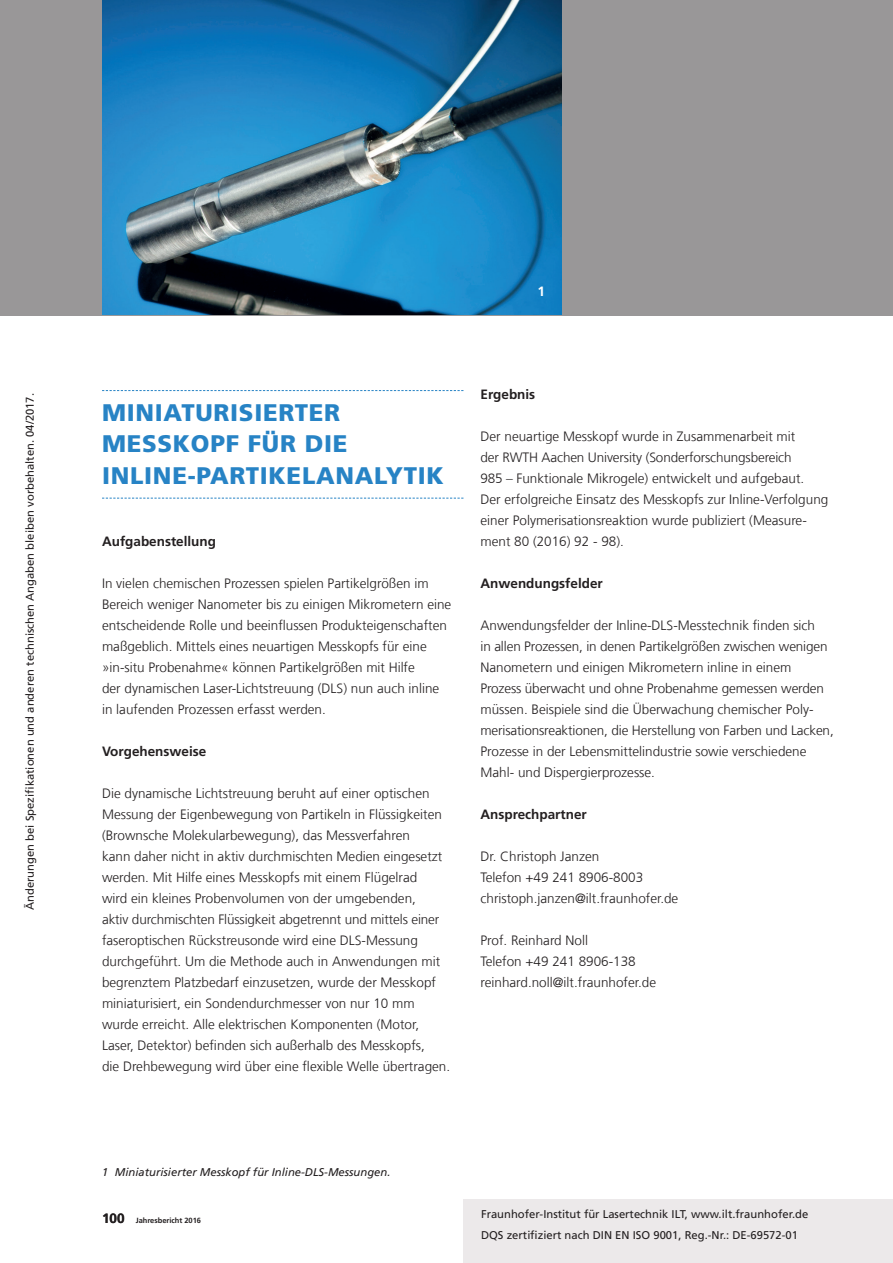
<style>
.page{position:relative;width:893px;height:1263px;background:#fff}
.page>*{position:absolute;margin:0;border:0;box-sizing:border-box;transform-origin:0 0}
.t1{font:900 24px/31.5px "Frutiger LT Com";letter-spacing:.03em;color:#2783c5}
.t2{font:300 13.5px/21px "Frutiger LT Com";color:#231f20}
.t3{font:700 13.5px "Frutiger LT Com";color:#231f20}
.t4{font:700 13.5px "Frutiger LT Com";color:#fff}
.t5{font:11.25px/21px "Frutiger LT Com";color:#231f20}
.t6{font:italic 11.25px "Frutiger LT Com";color:#231f20}
.t7{font:700 7.5px "Frutiger LT Com";color:#231f20}
.s1{font-size:13.5px}
</style>
<div class="page">
<div style="left:463px;top:1199px;width:430px;height:64px;background:#ece9ea"></div>
<div style="left:0;top:0;width:893px;height:315px;background:#999798"></div>
<svg style="left:102px;top:390px;width:361px;height:1px"></svg>
<svg style="left:102px;top:498px;width:361px;height:1px"></svg>
<img style="left:102px;top:0;width:459px;height:314px">
<p class="t5" style="left:20px;top:910px;width:518px;rotate:-90deg">Änderungen bei Spezifikationen und anderen technischen Angaben bleiben vorbehalten. 04/2017.</p>
<p class="t4" style="left:538px;top:284px;width:9px">1</p>
<h1 class="t1" style="left:102px;top:397px;width:343px">MINIATURISIERTER<br>MESSKOPF FÜR DIE<br>INLINE-PARTIKELANALYTIK</h1>
<p class="t3" style="left:102px;top:533px;width:116px">Aufgabenstellung</p>
<p class="t2" style="left:102px;top:573px;width:351px">In vielen chemischen Prozessen spielen Partikelgrößen im Bereich weniger Nanometer bis zu einigen Mikrometern eine entscheidende Rolle und beeinflussen Produkteigenschaften maßgeblich. Mittels eines neuartigen Messkopfs für eine »in-situ Probenahme« können Partikelgrößen mit Hilfe<br>der dynamischen Laser-Lichtstreuung (DLS) nun auch inline in laufenden Prozessen erfasst werden.</p>
<p class="t3" style="left:102px;top:743px;width:106px">Vorgehensweise</p>
<p class="t2" style="left:102px;top:783px;width:350px">Die dynamische Lichtstreuung beruht auf einer optischen Messung der Eigenbewegung von Partikeln in Flüssigkeiten (Brownsche Molekularbewegung), das Messverfahren<br>kann daher nicht in aktiv durchmischten Medien eingesetzt werden. Mit Hilfe eines Messkopfs mit einem Flügelrad<br>wird ein kleines Probenvolumen von der umgebenden,<br>aktiv durchmischten Flüssigkeit abgetrennt und mittels einer faseroptischen Rückstreusonde wird eine DLS-Messung durchgeführt. Um die Methode auch in Anwendungen mit begrenztem Platzbedarf einzusetzen, wurde der Messkopf miniaturisiert, ein Sondendurchmesser von nur 10 mm wurde erreicht. Alle elektrischen Komponenten (Motor, Laser, Detektor) befinden sich außerhalb des Messkopfs,<br>die Drehbewegung wird über eine flexible Welle übertragen.</p>
<p class="t3" style="left:480px;top:387px;width:56px">Ergebnis</p>
<p class="t2" style="left:480px;top:426px;width:349px">Der neuartige Messkopf wurde in Zusammenarbeit mit<br>der RWTH Aachen University (Sonderforschungsbereich<br>985 – Funktionale Mikrogele) entwickelt und aufgebaut.<br>Der erfolgreiche Einsatz des Messkopfs zur Inline-Verfolgung einer Polymerisationsreaktion wurde publiziert (Measure&shy;ment 80 (2016) 92 - 98).</p>
<p class="t3" style="left:480px;top:576px;width:124px">Anwendungsfelder</p>
<p class="t2" style="left:480px;top:615px;width:355px">Anwendungsfelder der Inline-DLS-Messtechnik finden sich<br>in allen Prozessen, in denen Partikelgrößen zwischen wenigen Nanometern und einigen Mikrometern inline in einem Prozess überwacht und ohne Probenahme gemessen werden müssen. Beispiele sind die Überwachung chemischer Poly&shy;merisationsreaktionen, die Herstellung von Farben und Lacken, Prozesse in der Lebensmittelindustrie sowie verschiedene Mahl- und Dispergierprozesse.</p>
<p class="t3" style="left:480px;top:807px;width:108px">Ansprechpartner</p>
<p class="t2" style="left:480px;top:846px;width:199px">Dr. Christoph Janzen<br>Telefon +49 241 8906-8003 christoph.janzen@ilt.fraunhofer.de</p>
<p class="t2" style="left:480px;top:930px;width:177px">Prof. Reinhard Noll<br>Telefon +49 241 8906-138 reinhard.noll@ilt.fraunhofer.de</p>
<p class="t6" style="left:102px;top:1166px;width:290px">1 Miniaturisierter Messkopf für Inline-DLS-Messungen.</p>
<p class="t7" style="left:102px;top:1216px;width:101px"><span class="s1">100</span> Jahresbericht 2016</p>
<p class="t5" style="left:481px;top:1204px;width:329px">Fraunhofer-Institut für Lasertechnik ILT, www.ilt.fraunhofer.de<br>DQS zertifiziert nach DIN EN ISO 9001, Reg.-Nr.: DE-69572-01</p>
</div>
